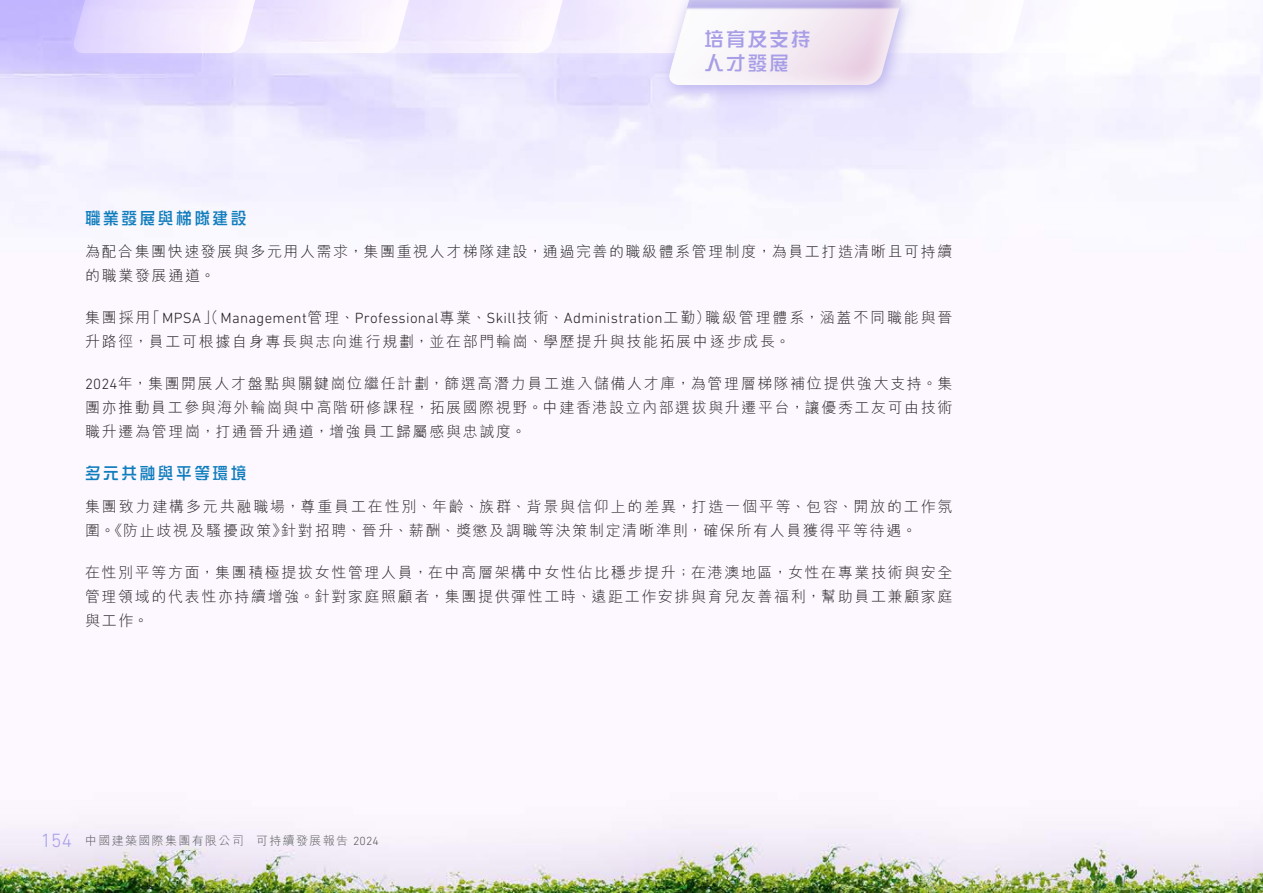
<style>
.page{position:relative;width:1263px;height:893px;background:#fff}
.page>*{position:absolute;margin:0;border:0;box-sizing:border-box;transform-origin:0 0}
.t1{font:19.5px/24px "DF Zong Yi HK W5";letter-spacing:.11em;color:#a79ee7}
.t2{font:16.5px "DF Zong Yi HK W5";letter-spacing:.16em;color:#107dbd;scale:.95 1}
.t3{font:300 15px/24px "M Hei HK";letter-spacing:.11em;color:#231f20}
.t4{font:300 15px "DIN Next LT Pro";letter-spacing:.02em;color:#231f20}
.t5{font:300 12px "M Hei HK";letter-spacing:.11em;color:#57585a}
.s1{font-family:"M Hei HK"}
.s2{font-family:"DIN Next LT Pro"}
.s3{font-family:"DIN Next LT Pro";font-size:19.5px;color:#a79ee7}
</style>
<div class="page">
<img style="left:0;top:0;width:1263px;height:893px">
<div style="left:991px;top:0;width:210px;height:65px;background:#fbfaff"></div>
<div style="left:658px;top:0;width:260px;height:102px;background:#a79ee7;opacity:.75"></div>
<svg style="left:71px;top:0;width:1121px;height:88px"></svg>
<h1 class="t1" style="left:704px;top:26px;width:108px">培育及支持人才發展</h1>
<p class="t2" style="left:85px;top:209px;width:171px">職業發展與梯隊建設</p>
<p class="t3" style="left:85px;top:239px;width:869px">為配合集團快速發展與多元用人需求，集團重視人才梯隊建設，通過完善的職級體系管理制度，為員工打造清晰且可持續的職業發展通道。</p>
<p class="t4" style="left:85px;top:309px;width:869px"><span class="s1">集團採用「</span>MPSA<span class="s1">」（</span>Management<span class="s1">管理、</span>Professional<span class="s1">專業、</span>Skill<span class="s1">技術、</span>Administration<span class="s1">工勤）職級管理體系，涵蓋不同職能與晉</span></p>
<p class="t3" style="left:85px;top:329px;width:707px">升路徑，員工可根據自身專長與志向進行規劃，並在部門輪崗、學歷提升與技能拓展中逐步成長。</p>
<p class="t3" style="left:85px;top:371px;width:869px;text-align:justify"><span class="s2">2024</span>年，集團開展人才盤點與關鍵崗位繼任計劃，篩選高潛力員工進入儲備人才庫，為管理層梯隊補位提供強大支持。集團亦推動員工參與海外輪崗與中高階研修課程，拓展國際視野。中建香港設立內部選拔與升遷平台，讓優秀工友可由技術職升遷為管理崗，打通晉升通道，增強員工歸屬感與忠誠度。</p>
<p class="t2" style="left:85px;top:464px;width:171px">多元共融與平等環境</p>
<p class="t3" style="left:85px;top:494px;width:869px">集團致力建構多元共融職場，尊重員工在性別、年齡、族群、背景與信仰上的差異，打造一個平等、包容、開放的工作氛圍。《防止歧視及騷擾政策》針對招聘、晉升、薪酬、獎懲及調職等決策制定清晰準則，確保所有人員獲得平等待遇。</p>
<p class="t3" style="left:85px;top:560px;width:869px;text-align:justify">在性別平等方面，集團積極提拔女性管理人員，在中高層架構中女性佔比穩步提升；在港澳地區，女性在專業技術與安全管理領域的代表性亦持續增強。針對家庭照顧者，集團提供彈性工時、遠距工作安排與育兒友善福利，幫助員工兼顧家庭與工作。</p>
<p class="t5" style="left:41px;top:832px;width:340px"><span class="s3">154</span> 中國建築國際集團有限公司 可持續發展報告 <span class="s2">2024</span></p>
</div>
